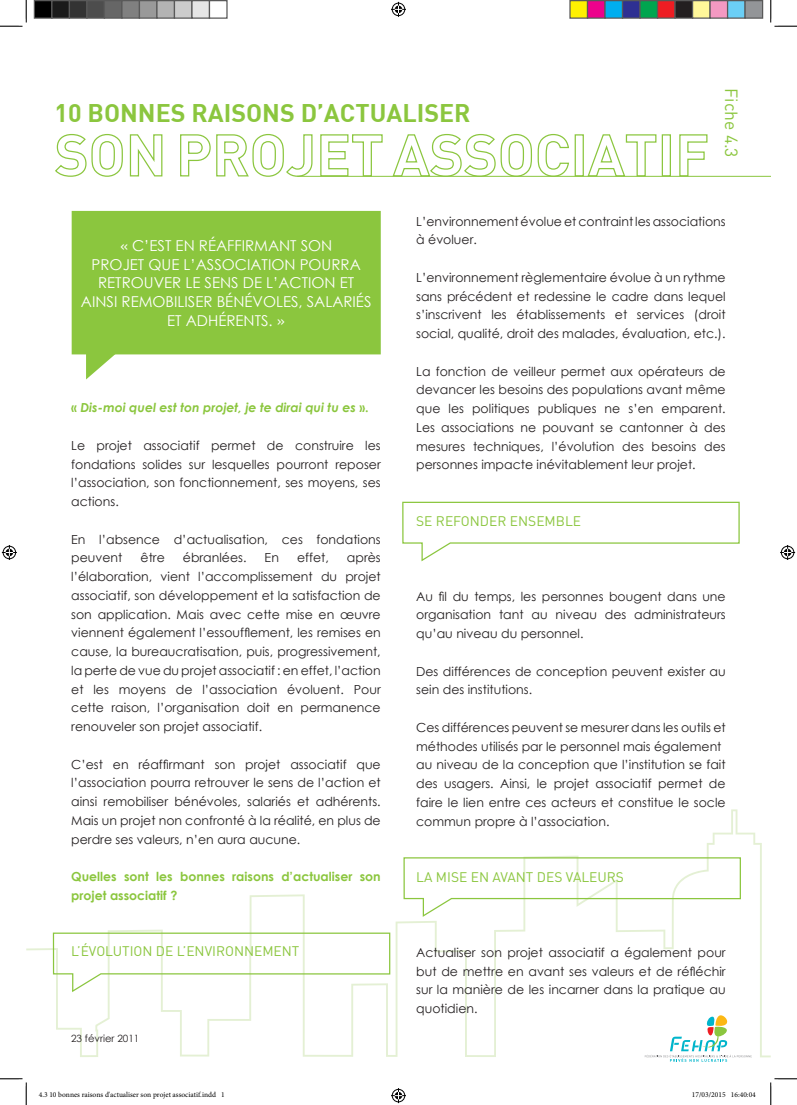
<style>
.page{position:relative;width:797px;height:1105px;background:#fff}
.page>*{position:absolute;margin:0;border:0;box-sizing:border-box;transform-origin:0 0}
.t1{font:25px "DIN Bold";color:#8bc63e}
.t2{font:17.5px "DIN";color:#8bc63e}
.t3{font:15px/18.8px "Century Gothic";color:#fff;text-align:center}
.t4{font:13.75px "DIN";color:#8bc63e}
.t5{font:12.5px/18.8px "Century Gothic";color:#231f20;text-align:justify}
.t6{font:700 12.5px/18.8px "Century Gothic";color:#8bc63e}
.t7{font:italic 700 12.5px "Century Gothic";color:#8bc63e}
.t8{font:10px "Century Gothic";color:#231f20}
.t9{font:7.5px "Minion Pro";color:#000}
.s1{font-family:"DIN"}
.s2{font-style:normal}
</style>
<div class="page">
<svg style="left:26px;top:809px;width:744px;height:248px"></svg>
<svg style="left:55px;top:134px;width:68px;height:43px"></svg>
<svg style="left:129px;top:134px;width:34px;height:43px"></svg>
<svg style="left:180px;top:134px;width:133px;height:43px"></svg>
<svg style="left:319px;top:134px;width:64px;height:42px"></svg>
<svg style="left:391px;top:134px;width:179px;height:42px"></svg>
<div style="left:574px;top:134px;width:10px;height:42px;border:1px solid #8bc63e"></div>
<svg style="left:586px;top:134px;width:71px;height:42px"></svg>
<div style="left:661px;top:134px;width:10px;height:42px;border:1px solid #8bc63e"></div>
<svg style="left:678px;top:134px;width:30px;height:42px"></svg>
<svg style="left:645px;top:1015px;width:106px;height:47px"></svg>
<hr style="left:297px;top:176px;width:473px;height:1px;background:#8bc63e">
<div style="left:72px;top:211px;width:309px;height:143px;background:#8bc63e"></div>
<svg style="left:86px;top:353px;width:31px;height:26px"></svg>
<svg style="left:52px;top:932px;width:339px;height:61px"></svg>
<svg style="left:403px;top:857px;width:338px;height:61px"></svg>
<svg style="left:402px;top:501px;width:338px;height:61px"></svg>
<svg style="left:0;top:0;width:27px;height:27px"></svg>
<svg style="left:0;top:1078px;width:27px;height:27px"></svg>
<svg style="left:770px;top:0;width:27px;height:27px"></svg>
<svg style="left:770px;top:1078px;width:27px;height:27px"></svg>
<svg style="left:391px;top:2px;width:15px;height:15px"></svg>
<svg style="left:391px;top:1088px;width:15px;height:15px"></svg>
<svg style="left:2px;top:545px;width:15px;height:15px"></svg>
<svg style="left:780px;top:545px;width:15px;height:15px"></svg>
<div style="left:34px;top:1px;width:18px;height:17px;background:#000"></div>
<div style="left:34px;top:0;width:18px;height:19px;border:1px solid #595959"></div>
<div style="left:52px;top:1px;width:17px;height:17px;background:#1a1a1a"></div>
<div style="left:51px;top:0;width:19px;height:19px;border:1px solid #595959"></div>
<div style="left:69px;top:1px;width:18px;height:17px;background:#333"></div>
<div style="left:69px;top:0;width:19px;height:19px;border:1px solid #595959"></div>
<div style="left:87px;top:1px;width:17px;height:17px;background:#4d4d4d"></div>
<div style="left:86px;top:0;width:19px;height:19px;border:1px solid #595959"></div>
<div style="left:104px;top:1px;width:18px;height:17px;background:#666"></div>
<div style="left:104px;top:0;width:18px;height:19px;border:1px solid #595959"></div>
<div style="left:122px;top:1px;width:17px;height:17px;background:#808080"></div>
<div style="left:121px;top:0;width:19px;height:19px;border:1px solid #595959"></div>
<div style="left:139px;top:1px;width:18px;height:17px;background:#999"></div>
<div style="left:139px;top:0;width:19px;height:19px;border:1px solid #595959"></div>
<div style="left:157px;top:1px;width:17px;height:17px;background:#b3b3b3"></div>
<div style="left:156px;top:0;width:19px;height:19px;border:1px solid #595959"></div>
<div style="left:174px;top:1px;width:18px;height:17px;background:#ccc"></div>
<div style="left:174px;top:0;width:18px;height:19px;border:1px solid #595959"></div>
<div style="left:192px;top:1px;width:17px;height:17px;background:#e6e6e6"></div>
<div style="left:191px;top:0;width:19px;height:19px;border:1px solid #595959"></div>
<div style="left:209px;top:0;width:19px;height:19px;border:1px solid #595959"></div>
<div style="left:570px;top:1px;width:17px;height:17px;background:#fff101"></div>
<div style="left:569px;top:0;width:19px;height:19px;border:1px solid #595959"></div>
<div style="left:587px;top:1px;width:18px;height:17px;background:#ed028c"></div>
<div style="left:587px;top:0;width:18px;height:19px;border:1px solid #595959"></div>
<div style="left:605px;top:1px;width:17px;height:17px;background:#00aeef"></div>
<div style="left:604px;top:0;width:19px;height:19px;border:1px solid #595959"></div>
<div style="left:622px;top:1px;width:18px;height:17px;background:#2e3092"></div>
<div style="left:622px;top:0;width:18px;height:19px;border:1px solid #595959"></div>
<div style="left:640px;top:1px;width:17px;height:17px;background:#00a54f"></div>
<div style="left:639px;top:0;width:19px;height:19px;border:1px solid #595959"></div>
<div style="left:657px;top:1px;width:18px;height:17px;background:#ee1d23"></div>
<div style="left:657px;top:0;width:18px;height:19px;border:1px solid #595959"></div>
<div style="left:675px;top:1px;width:17px;height:17px;background:#231f20"></div>
<div style="left:674px;top:0;width:19px;height:19px;border:1px solid #595959"></div>
<div style="left:692px;top:1px;width:18px;height:17px;background:#fff79a"></div>
<div style="left:692px;top:0;width:18px;height:19px;border:1px solid #595959"></div>
<div style="left:710px;top:1px;width:17px;height:17px;background:#f499c2"></div>
<div style="left:709px;top:0;width:19px;height:19px;border:1px solid #595959"></div>
<div style="left:727px;top:1px;width:18px;height:17px;background:#6bcff6"></div>
<div style="left:727px;top:0;width:18px;height:19px;border:1px solid #595959"></div>
<div style="left:745px;top:1px;width:17px;height:17px;background:#939598"></div>
<div style="left:744px;top:0;width:19px;height:19px;border:1px solid #595959"></div>
<h1 class="t1" style="left:55px;top:96px;width:417px">10 BONNES RAISONS D’ACTUALISER</h1>
<h2 class="t2" style="left:742px;top:88px;width:71px;rotate:90deg">Fiche 4.3</h2>
<p class="t3" style="left:81px;top:236px;width:292px"><span class="s1">«</span> C’EST EN RÉAFFIRMANT SON<br>PROJET QUE L’ASSOCIATION POURRA<br>RETROUVER LE SENS DE L’ACTION ET<br>AINSI REMOBILISER BÉNÉVOLES, SALARIÉS<br>ET ADHÉRENTS. <span class="s1">»</span></p>
<p class="t7" style="left:71px;top:398px;width:299px"><span class="s2">«</span> Dis-moi quel est ton projet, je te dirai qui tu es <span class="s2">».</span></p>
<p class="t5" style="left:71px;top:436px;width:311px">Le projet associatif permet de construire les fondations solides sur lesquelles pourront reposer l’association, son fonctionnement, ses moyens, ses actions.</p>
<p class="t5" style="left:71px;top:529px;width:311px">En l’absence d’actualisation, ces fondations peuvent</p>
<p class="t5" style="left:71px;top:548px;width:311px;text-indent:276px">après l’élaboration, vient l’accomplissement du projet associatif, son développement et la satisfaction de son application. Mais avec cette mise en œuvre viennent également l’essoufflement, les remises en cause, la bureaucratisation, puis, progressivement, la perte de vue du projet associatif : en effet, l’action et les moyens de l’association évoluent. Pour cette raison, l’organisation doit en permanence renouveler son projet associatif.</p>
<p class="t5" style="left:71px;top:754px;width:311px">C’est en réaffirmant son projet associatif que l’association pourra retrouver le sens de l’action et ainsi remobiliser bénévoles, salariés et adhérents.<br>Mais un projet non confronté à la réalité, en plus de perdre ses valeurs, n’en aura aucune.</p>
<p class="t6" style="left:71px;top:867px;width:311px">Quelles sont les bonnes raisons d’actualiser son projet associatif ?</p>
<p class="t5" style="left:140px;top:548px;width:26px">être</p>
<p class="t5" style="left:183px;top:548px;width:65px">ébranlées.</p>
<p class="t5" style="left:265px;top:548px;width:16px">En</p>
<p class="t5" style="left:297px;top:548px;width:33px">effet,</p>
<p class="t4" style="left:71px;top:942px;width:230px">L’ÉVOLUTION DE L’ENVIRONNEMENT</p>
<p class="t8" style="left:71px;top:1031px;width:70px">23 février 2011</p>
<p class="t5" style="left:416px;top:211px;width:311px">L’environnement évolue et contraint les associations à évoluer.</p>
<p class="t5" style="left:416px;top:268px;width:311px">L’environnement règlementaire évolue à un rythme sans précédent et redessine le cadre dans lequel s’inscrivent les établissements et services (droit social, qualité, droit des malades, évaluation, etc.).</p>
<p class="t5" style="left:416px;top:361px;width:311px">La fonction de veilleur permet aux opérateurs de devancer les besoins des populations avant même que les politiques publiques ne s’en emparent.<br>Les associations ne pouvant se cantonner à des mesures techniques, l’évolution des besoins des personnes impacte inévitablement leur projet.</p>
<p class="t4" style="left:416px;top:512px;width:166px">SE REFONDER ENSEMBLE</p>
<p class="t5" style="left:416px;top:586px;width:311px">Au fil du temps, les personnes bougent dans une organisation tant au niveau des administrateurs qu’au niveau du personnel.</p>
<p class="t5" style="left:416px;top:661px;width:311px">Des différences de conception peuvent exister au sein des institutions.</p>
<p class="t5" style="left:416px;top:718px;width:311px;text-align:left">Ces différences peuvent se mesurer dans les outils et méthodes utilisés par le personnel mais également au niveau de la conception que l’institution se fait des usagers. Ainsi, le projet associatif permet de faire le lien entre ces acteurs et constitue le socle commun propre à l’association.</p>
<p class="t4" style="left:416px;top:868px;width:209px">LA MISE EN AVANT DES VALEURS</p>
<p class="t5" style="left:416px;top:943px;width:311px">Actualiser son projet associatif a également pour but de mettre en avant ses valeurs et de réfléchir sur la manière de les incarner dans la pratique au quotidien.</p>
<p class="t9" style="left:39px;top:1090px;width:187px">4.3 10 bonnes raisons d'actualiser son projet associatif.indd 1</p>
<p class="t9" style="left:692px;top:1090px;width:65px">17/03/2015 16:40:04</p>
</div>
